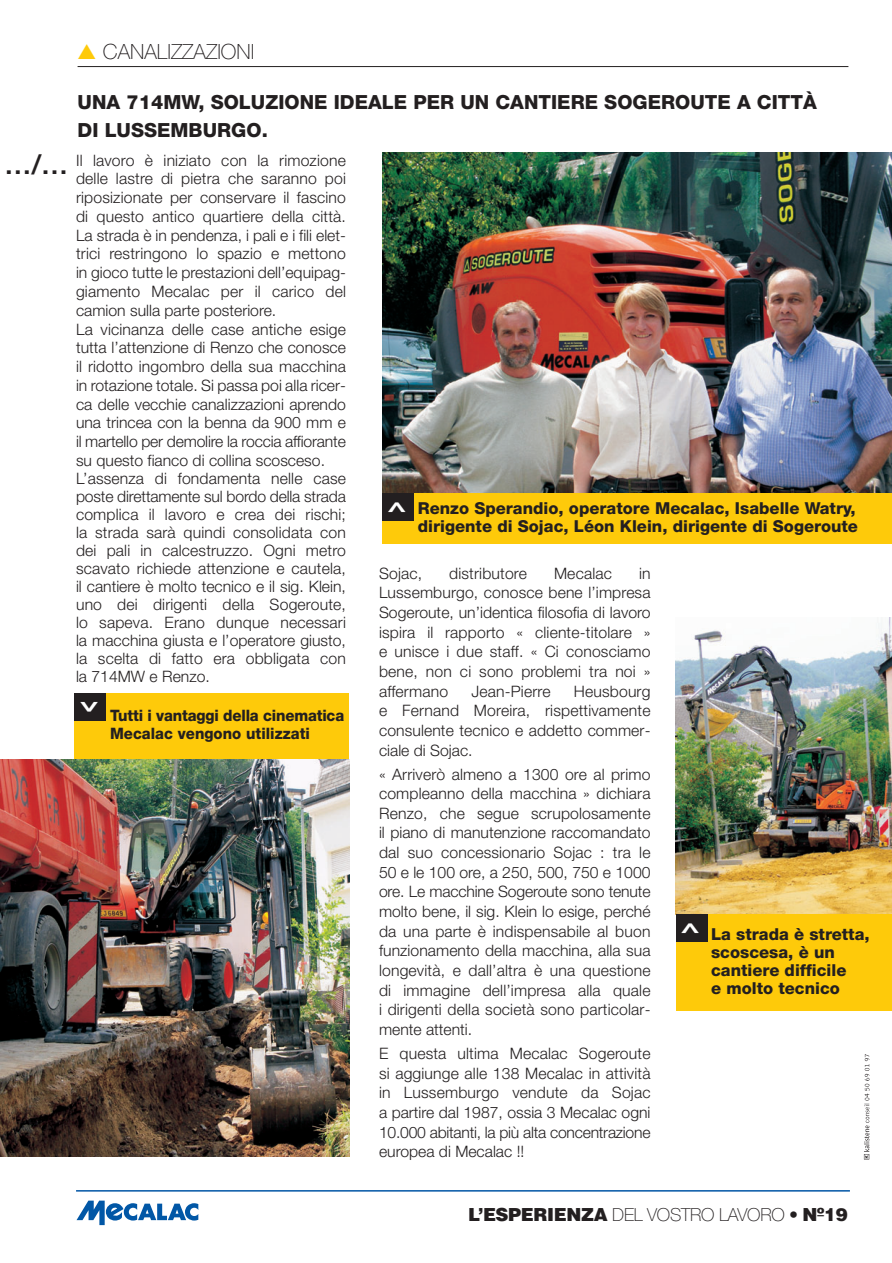
<style>
.page{position:relative;width:892px;height:1263px;background:#fff}
.page>*{position:absolute;margin:0;border:0;box-sizing:border-box;transform-origin:0 0}
.t1{font:900 31.5px "Helvetica";color:#fff;scale:.6 1}
.t2{font:500 27px "Helvetica Neue";color:#231f20}
.t3{font:100 21px "Helvetica Neue";color:#231f20}
.t4{font:800 19.5px/28.5px "Helvetica Neue";color:#231f20}
.t5{font:900 18px "Helvetica";letter-spacing:-.02em;color:#231f20}
.t6{font:800 16.5px/18px "Helvetica Neue";color:#231f20}
.t7{font:300 15.75px/18.5px "Helvetica Neue";letter-spacing:.01em;color:#231f20;text-align:justify}
.t8{font:800 15.75px/18px "Helvetica Neue";letter-spacing:-.01em;color:#231f20;scale:.95 1}
.s1{color:#feca0a}
.s2{font-family:"Helvetica Neue";font-weight:100}
</style>
<div class="page">
<img style="left:0;top:66px;width:892px;height:1160px">
<svg style="left:81px;top:702px;width:17px;height:10px"></svg>
<h3 class="t3" style="left:78px;top:44px;width:178px"><span class="s1">▲</span> CANALIZZAZIONI</h3>
<h2 class="t2" style="left:5px;top:154px;width:65px">…/…</h2>
<p class="t4" style="left:78px;top:89px;width:741px">UNA 714MW, SOLUZIONE IDEALE PER UN CANTIERE SOGEROUTE A CITTÀ<br>DI LUSSEMBURGO.</p>
<p class="t7" style="left:76px;top:152px;width:271px;text-align:left">Il lavoro è iniziato con la rimozione delle lastre di pietra che saranno poi riposizionate per conservare il fascino di questo antico quartiere della città.<br>La strada è in pendenza, i pali e i fili elet&shy;trici restringono lo spazio e mettono in gioco tutte le prestazioni dell’equipag&shy;giamento Mecalac per il carico del camion sulla parte posteriore.<br>La vicinanza delle case antiche esige tutta l’attenzione di Renzo che conosce il ridotto ingombro della sua macchina in rotazione totale. Si passa poi alla ricer&shy;ca delle vecchie canalizzazioni aprendo una trincea con la benna da 900 mm e il martello per demolire la roccia affiorante su questo fianco di collina scosceso.<br>L’assenza di fondamenta nelle case poste direttamente sul bordo della strada complica il lavoro e crea dei rischi; la strada sarà quindi consolidata con dei pali in calcestruzzo. Ogni metro scavato richiede attenzione e cautela, il cantiere è molto tecnico e il sig. Klein, uno dei dirigenti della Sogeroute, lo sapeva. Erano dunque necessari la macchina giusta e l’operatore giusto, la scelta di fatto era obbligata con la 714MW e Renzo.</p>
<p class="t8" style="left:110px;top:708px;width:248px">Tutti i vantaggi della cinematica<br>Mecalac vengono utilizzati</p>
<h1 class="t1" style="left:411px;top:501px;width:22px;rotate:90deg">&lt;</h1>
<p class="t6" style="left:418px;top:500px;width:442px">Renzo Sperandio, operatore Mecalac, Isabelle Watry, dirigente di Sojac, Léon Klein, dirigente di Sogeroute</p>
<p class="t7" style="left:379px;top:565px;width:45px">Sojac,</p>
<p class="t7" style="left:449px;top:565px;width:79px">distributore</p>
<p class="t7" style="left:554px;top:565px;width:59px">Mecalac</p>
<p class="t7" style="left:379px;top:565px;width:273px;line-height:19.6px;text-indent:260px">in Lussemburgo, conosce bene l’impresa Sogeroute, un’identica filosofia di lavoro ispira il rapporto « cliente-titolare » e unisce i due staff. « Ci conosciamo bene, non ci sono problemi tra noi » affermano</p>
<p class="t7" style="left:379px;top:682px;width:273px;line-height:19.6px;text-indent:195px">Heusbourg e Fernand Moreira, rispettivamente consulente tecnico e addetto commer&shy;ciale di Sojac.</p>
<p class="t7" style="left:379px;top:765px;width:273px;line-height:19.6px">« Arriverò almeno a 1300 ore al primo compleanno della macchina » dichiara Renzo, che segue scrupolosamente il piano di manutenzione raccomandato dal suo concessionario Sojac : tra le 50 e le 100 ore, a 250, 500, 750 e 1000 ore. Le macchine Sogeroute sono tenute molto bene, il sig. Klein lo esige, perché da una parte è indispensabile al buon funzionamento della macchina, alla sua longevità, e dall’altra è una questione di immagine dell’impresa alla quale i dirigenti della società sono particolar&shy;mente attenti.</p>
<p class="t7" style="left:379px;top:1045px;width:273px;line-height:19.6px">E questa ultima Mecalac Sogeroute si aggiunge alle 138 Mecalac in attività in Lussemburgo vendute da Sojac a partire dal 1987, ossia 3 Mecalac ogni 10.000 abitanti, la più alta concentrazione europea di Mecalac !!</p>
<p class="t7" style="left:471px;top:683px;width:81px">Jean-Pierre</p>
<h1 class="t1" style="left:705px;top:921px;width:22px;rotate:90deg">&lt;</h1>
<p class="t6" style="left:711px;top:926px;width:160px">La strada è stretta, scoscesa, è un cantiere difficile<br>e molto tecnico</p>
<p class="t5" style="left:468px;top:1208px;width:381px">L’ESPERIENZA <span class="s2">DEL VOSTRO LAVORO •</span> Nº19</p>
</div>
